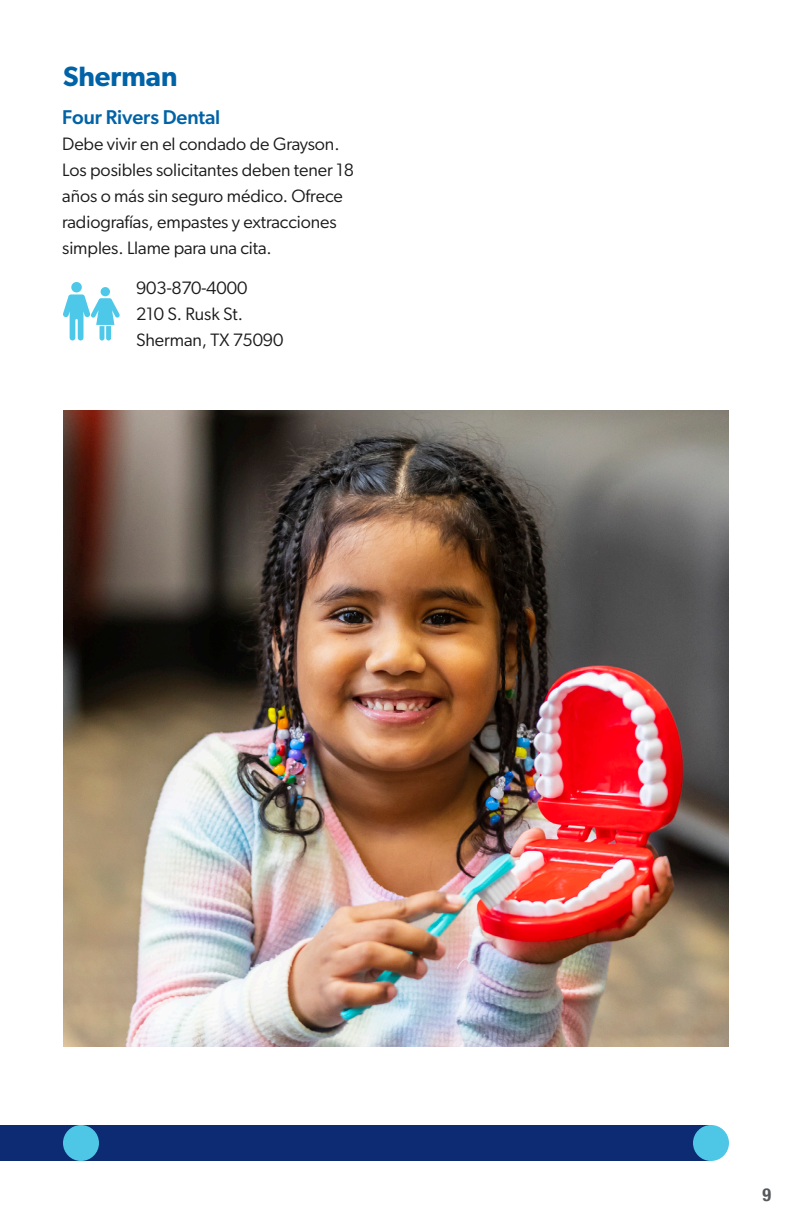
<style>
.page{position:relative;width:792px;height:1224px;background:#fff}
.page>*{position:absolute;margin:0;border:0;box-sizing:border-box;transform-origin:0 0}
.City_green{font:600 28px "Gibson";color:#0163a7}
.Cond_blue_left{font:500 20px "Gibson";letter-spacing:-.005em;color:#0163a7}
.Cond_blue_left-2{font:18px "Gibson";letter-spacing:-.005em;color:#1a1a1a}
.Cond_blue_right{font:18px "Gibson";letter-spacing:-.005em;color:#1a1a1a}
.t1{font:700 condensed 18px "Helvetica Neue";color:#57585a}
</style>
<div class="page">
<div style="left:0;top:1125px;width:712px;height:36px;background:#0c2b72"></div>
<div style="left:63px;top:1125px;width:36px;height:36px;background:#4dc7e5;border-radius:50%"></div>
<div style="left:693px;top:1125px;width:36px;height:36px;background:#4dc7e5;border-radius:50%"></div>
<img style="left:63px;top:410px;width:666px;height:637px">
<svg style="left:63px;top:282px;width:57px;height:59px"></svg>
<p class="City_green" style="left:63px;top:59px;width:116px">Sherman</p>
<p class="Cond_blue_left" style="left:62px;top:105px;width:160px">Four Rivers Dental</p>
<p class="Cond_blue_left-2" style="left:62px;top:133px;width:279px">Debe vivir en el condado de Grayson.</p>
<p class="Cond_blue_left-2" style="left:62px;top:159px;width:293px">Los posibles solicitantes deben tener 18</p>
<p class="Cond_blue_left-2" style="left:62px;top:185px;width:282px">años o más sin seguro médico. Ofrece</p>
<p class="Cond_blue_left-2" style="left:62px;top:211px;width:276px">radiografías, empastes y extracciones</p>
<p class="Cond_blue_left-2" style="left:62px;top:237px;width:211px">simples. Llame para una cita.</p>
<p class="Cond_blue_right" style="left:136px;top:277px;width:113px">903-870-4000</p>
<p class="Cond_blue_right" style="left:136px;top:303px;width:109px">210 S. Rusk St.</p>
<p class="Cond_blue_right" style="left:136px;top:329px;width:149px">Sherman, TX 75090</p>
<p class="t1" style="left:762px;top:1180px;width:10px">9</p>
</div>
